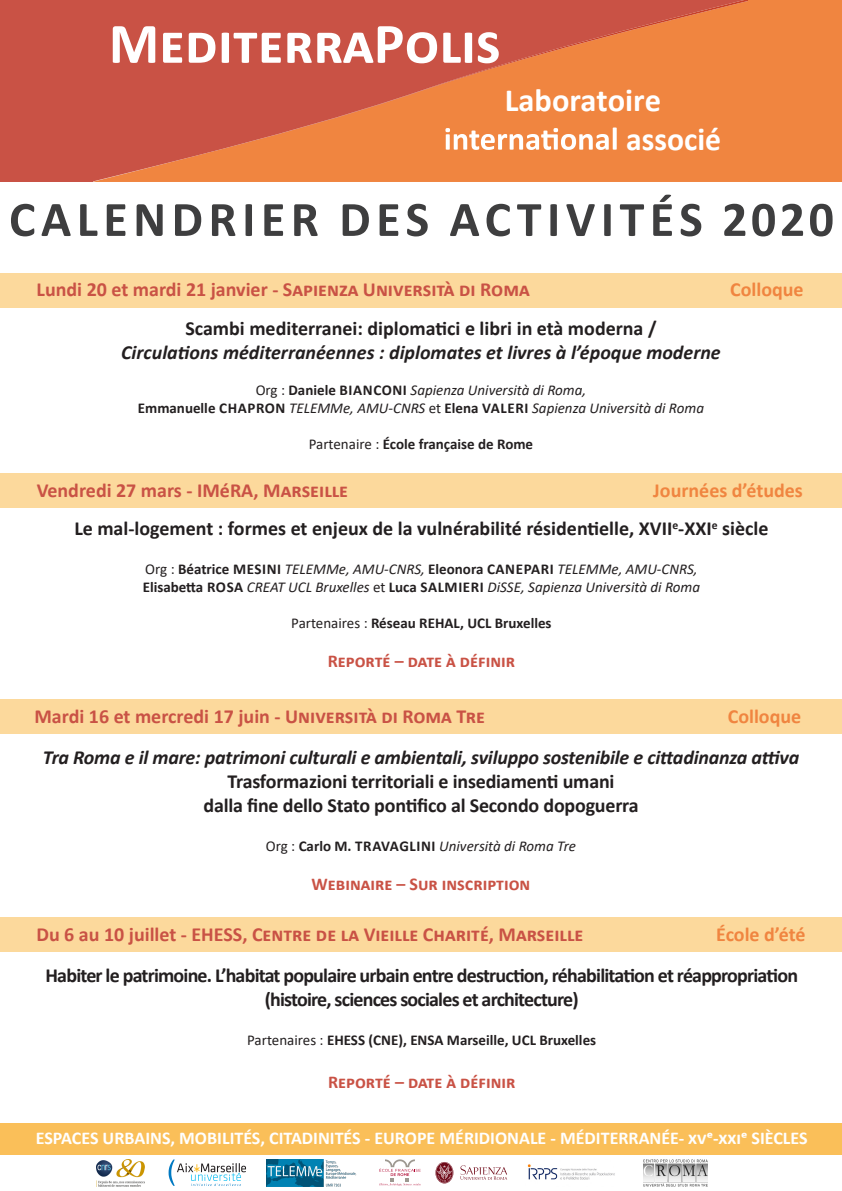
<style>
.page{position:relative;width:842px;height:1191px;background:#fff}
.page>*{position:absolute;margin:0;border:0;box-sizing:border-box;transform-origin:0 0}
.t1{font:700 57.7px "Calibri";color:#fff}
.t2{font:700 50px "Calibri";letter-spacing:.11em;color:#3e3e3f}
.t3{font:700 32.5px/39px "Calibri";color:#fff}
.t4{font:700 20px/24px "Calibri";letter-spacing:-.04em;color:#231f20;text-align:center}
.t5{font:700 20px "Calibri";color:#c95245}
.t6{font:italic 700 20px "Calibri";letter-spacing:-.01em;color:#231f20}
.t7{font:700 20px/24px "Calibri";letter-spacing:-.01em;color:#231f20;text-align:center}
.t8{font:700 20px "Calibri";color:#231f20}
.t9{font:700 20px "Calibri";color:#f08540}
.t10{font:700 18px "Calibri";color:#fff}
.t11{font:700 18px "Calibri";color:#c95245}
.t12{font:italic 15px/18px "Calibri";color:#231f20;text-align:center}
.t13{font:700 15px "Calibri";color:#231f20}
.s1{font-style:normal}
.s2{font-weight:700;font-style:normal}
.s3{font-weight:400}
</style>
<div class="page">
<div style="left:0;top:1123px;width:842px;height:32px;background:#fabf59"></div>
<div style="left:0;top:917px;width:842px;height:34px;background:#fcd99c"></div>
<div style="left:0;top:473px;width:842px;height:34px;background:#fcd99c"></div>
<div style="left:0;top:699px;width:842px;height:34px;background:#fcd99c"></div>
<div style="left:0;top:274px;width:842px;height:34px;background:#fcd99c"></div>
<svg style="left:92px;top:0;width:652px;height:182px;fill:#c95245"></svg>
<svg style="left:193px;top:0;width:555px;height:156px;fill:#f08540"></svg>
<svg style="left:163px;top:33px;width:19px;height:30px"></svg>
<svg style="left:189px;top:33px;width:26px;height:30px"></svg>
<svg style="left:222px;top:33px;width:59px;height:30px"></svg>
<svg style="left:287px;top:33px;width:86px;height:30px"></svg>
<svg style="left:407px;top:32px;width:30px;height:31px"></svg>
<svg style="left:443px;top:33px;width:29px;height:30px"></svg>
<svg style="left:478px;top:32px;width:21px;height:31px"></svg>
<svg style="left:445px;top:127px;width:172px;height:23px"></svg>
<img style="left:97px;top:1159px;width:47px;height:27px">
<svg style="left:169px;top:1159px;width:77px;height:27px"></svg>
<img style="left:266px;top:1159px;width:91px;height:27px">
<svg style="left:379px;top:1159px;width:42px;height:27px"></svg>
<svg style="left:460px;top:1165px;width:47px;height:15px"></svg>
<svg style="left:436px;top:1162px;width:17px;height:21px"></svg>
<img style="left:527px;top:1164px;width:88px;height:16px">
<img style="left:643px;top:1159px;width:64px;height:27px">
<div style="left:0;top:0;width:92px;height:182px;background:#c95245"></div>
<div style="left:748px;top:0;width:94px;height:182px;background:#f08540"></div>
<h1 class="t1" style="left:109px;top:3px;width:52px">M</h1>
<h1 class="t1" style="left:374px;top:3px;width:32px">P</h1>
<h3 class="t3" style="left:626px;top:80px;width:97px;text-indent:-121px">Laboratoire associé</h3>
<h2 class="t2" style="left:9px;top:184px;width:826px">CALENDRIER DES ACTIVITÉS 2020</h2>
<h3 class="t5" style="left:37px;top:275px;width:495px">Lundi 20 et mardi 21 janvier - Sapienza Università di Roma</h3>
<h3 class="t9" style="left:730px;top:275px;width:75px">Colloque</h3>
<h3 class="t4" style="left:185px;top:316px;width:473px">Scambi mediterranei: diplomatici e libri in età moderna /</h3>
<h3 class="t6" style="left:121px;top:338px;width:601px">Circulations méditerranéennes : diplomates et livres à l’époque moderne</h3>
<p class="t12" style="left:138px;top:380px;width:568px"><span class="s1">Org :</span> <span class="s2">Daniele BIANCONI</span> Sapienza Università di Roma,<br><span class="s2">Emmanuelle CHAPRON</span> TELEMMe, AMU-CNRS <span class="s1">et</span> <span class="s2">Elena VALERI</span> Sapienza Università di Roma</p>
<p class="t13" style="left:309px;top:433px;width:226px"><span class="s3">Partenaire :</span> École française de Rome</p>
<h3 class="t5" style="left:37px;top:476px;width:313px">Vendredi 27 mars - IMéRA, Marseille</h3>
<h3 class="t9" style="left:653px;top:476px;width:151px">Journées d’études</h3>
<h3 class="t8" style="left:74px;top:514px;width:696px">Le mal-logement : formes et enjeux de la vulnérabilité résidentielle, XVII<sup>e</sup>-XXI<sup>e</sup> siècle</h3>
<p class="t12" style="left:143px;top:559px;width:559px;text-align:left"><span class="s1">Org :</span> <span class="s2">Béatrice MESINI</span> TELEMMe, AMU-CNRS, <span class="s2">Eleonora CANEPARI</span> TELEMMe, AMU-CNRS,<br><span class="s2">Elisabetta ROSA</span> CREAT UCL Bruxelles <span class="s1">et</span> <span class="s2">Luca SALMIERI</span> DiSSE, Sapienza Università di Roma</p>
<p class="t13" style="left:291px;top:612px;width:262px"><span class="s3">Partenaires :</span> Réseau REHAL, UCL Bruxelles</p>
<p class="t11" style="left:328px;top:648px;width:189px">Reporté – date à définir</p>
<h3 class="t5" style="left:34px;top:701px;width:452px">Mardi 16 et mercredi 17 juin - Università di Roma Tre</h3>
<h3 class="t9" style="left:728px;top:701px;width:75px">Colloque</h3>
<h3 class="t6" style="left:43px;top:743px;width:758px">Tra Roma e il mare: patrimoni culturali e ambientali, sviluppo sostenibile e cittadinanza attiva</h3>
<h3 class="t7" style="left:204px;top:769px;width:437px">Trasformazioni territoriali e insediamenti umani<br>dalla fine dello Stato pontifico al Secondo dopoguerra</h3>
<p class="t12" style="left:266px;top:836px;width:312px"><span class="s1">Org :</span> <span class="s2">Carlo M. TRAVAGLINI</span> Università di Roma Tre</p>
<p class="t11" style="left:312px;top:871px;width:220px">Webinaire – Sur inscription</p>
<h3 class="t5" style="left:36px;top:920px;width:548px">Du 6 au 10 juillet - EHESS, Centre de la Vieille Charité, Marseille</h3>
<h3 class="t9" style="left:716px;top:920px;width:91px">École d’été</h3>
<h3 class="t4" style="left:45px;top:963px;width:754px">Habiter le patrimoine. L’habitat populaire urbain entre destruction, réhabilitation et réappropriation (histoire, sciences sociales et architecture)</h3>
<p class="t13" style="left:247px;top:1029px;width:350px"><span class="s3">Partenaires :</span> EHESS (CNE), ENSA Marseille, UCL Bruxelles</p>
<p class="t11" style="left:328px;top:1069px;width:189px">Reporté – date à définir</p>
<p class="t10" style="left:36px;top:1125px;width:773px">ESPACES URBAINS, MOBILITÉS, CITADINITÉS - EUROPE MÉRIDIONALE - MÉDITERRANÉE- xve-xxie SIÈCLES</p>
</div>
